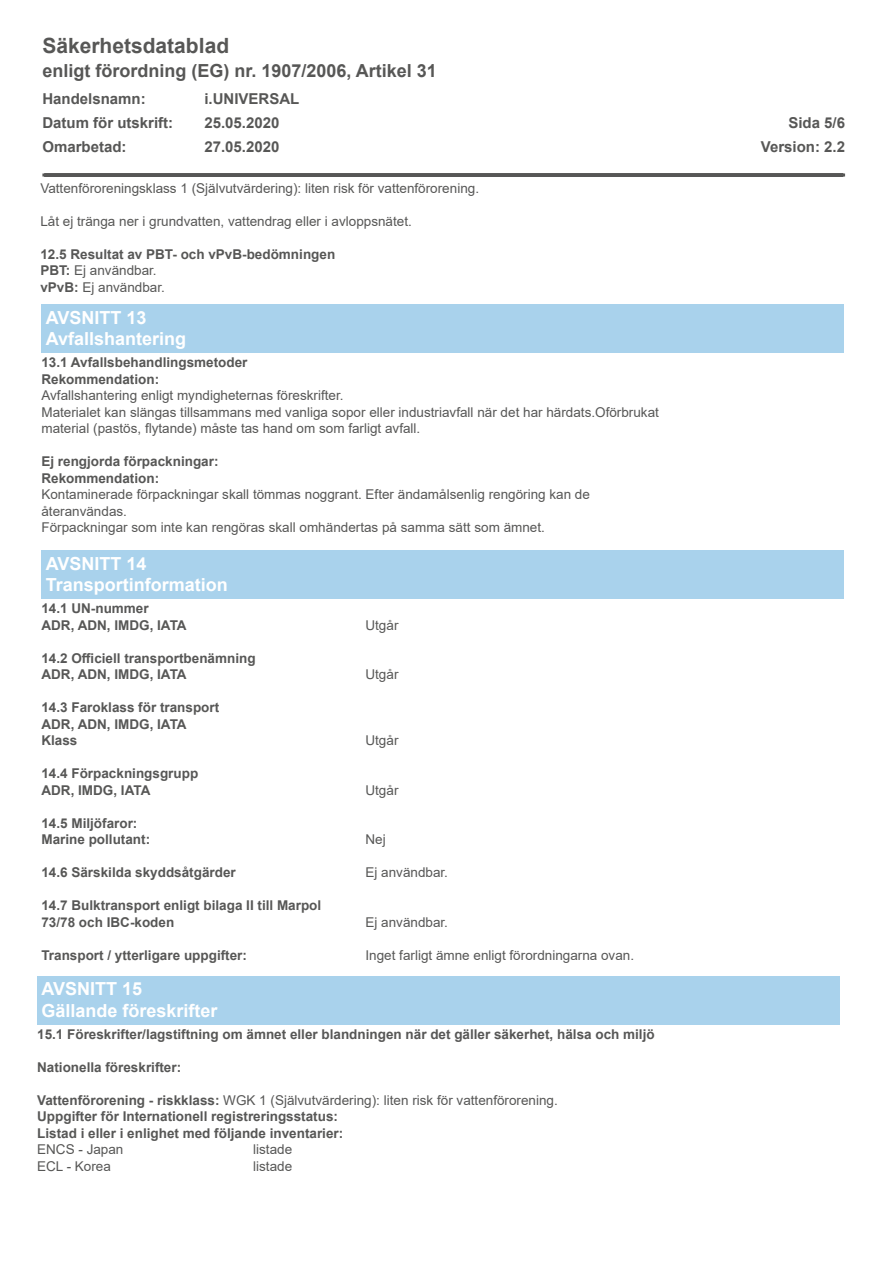
<style>
.page{position:relative;width:893px;height:1263px;background:#fff}
.page>*{position:absolute;margin:0;border:0;box-sizing:border-box;transform-origin:0 0}
.t1{font:700 21px "Arial";color:#575756}
.t2{font:700 18px/21.6px "Arial";color:#fff}
.t3{font:700 18px "Arial";color:#575756}
.t4{font:700 15px "Arial";color:#575756}
.t5{font:700 13.5px/16.5px "Arial";color:#575756}
.t6{font:13.5px/16.5px "Arial";color:#575756}
.s1{font-weight:400}
</style>
<div class="page">
<div style="left:41px;top:304px;width:803px;height:49px;background:#a9d2ec"></div>
<hr style="left:44px;top:173px;width:800px;height:4px;background:#575756">
<div style="left:41px;top:550px;width:803px;height:49px;background:#a9d2ec"></div>
<div style="left:37px;top:976px;width:803px;height:49px;background:#a9d2ec"></div>
<h1 class="t1" style="left:42px;top:31px;width:188px">Säkerhetsdatablad</h1>
<h2 class="t3" style="left:42px;top:58px;width:396px">enligt förordning (EG) nr. 1907/2006, Artikel 31</h2>
<p class="t4" style="left:42px;top:88px;width:105px">Handelsnamn:</p>
<p class="t4" style="left:204px;top:88px;width:97px">i.UNIVERSAL</p>
<p class="t4" style="left:42px;top:112px;width:132px">Datum för utskrift:</p>
<p class="t4" style="left:204px;top:112px;width:77px">25.05.2020</p>
<p class="t4" style="left:788px;top:112px;width:58px">Sida 5/6</p>
<p class="t4" style="left:42px;top:136px;width:86px">Omarbetad:</p>
<p class="t4" style="left:204px;top:136px;width:77px">27.05.2020</p>
<p class="t4" style="left:761px;top:136px;width:86px">Version: 2.2</p>
<p class="t6" style="left:40px;top:180px;width:440px">Vattenföroreningsklass 1 (Självutvärdering): liten risk för vattenförorening.</p>
<p class="t6" style="left:40px;top:213px;width:373px">Låt ej tränga ner i grundvatten, vattendrag eller i avloppsnätet.</p>
<p class="t5" style="left:40px;top:246px;width:296px">12.5 Resultat av PBT- och vPvB-bedömningen<br>PBT: <span class="s1">Ej användbar.<br></span>vPvB: <span class="s1">Ej användbar.</span></p>
<h2 class="t2" style="left:46px;top:307px;width:142px">AVSNITT 13<br>Avfallshantering</h2>
<p class="t5" style="left:41px;top:354px;width:208px">13.1 Avfallsbehandlingsmetoder<br>Rekommendation:</p>
<p class="t6" style="left:41px;top:387px;width:619px">Avfallshantering enligt myndigheternas föreskrifter.<br>Materialet kan slängas tillsammans med vanliga sopor eller industriavfall när det har härdats.Oförbrukat material (pastös, flytande) måste tas hand om som farligt avfall.</p>
<p class="t5" style="left:41px;top:453px;width:179px">Ej rengjorda förpackningar:<br>Rekommendation:</p>
<p class="t6" style="left:41px;top:486px;width:550px">Kontaminerade förpackningar skall tömmas noggrant. Efter ändamålsenlig rengöring kan de återanvändas.<br>Förpackningar som inte kan rengöras skall omhändertas på samma sätt som ämnet.</p>
<h2 class="t2" style="left:46px;top:553px;width:184px">AVSNITT 14<br>Transportinformation</h2>
<p class="t5" style="left:41px;top:600px;width:147px">14.1 UN-nummer<br>ADR, ADN, IMDG, IATA</p>
<p class="t5" style="left:41px;top:650px;width:216px">14.2 Officiell transportbenämning<br>ADR, ADN, IMDG, IATA</p>
<p class="t5" style="left:41px;top:699px;width:179px">14.3 Faroklass för transport<br>ADR, ADN, IMDG, IATA<br>Klass</p>
<p class="t5" style="left:41px;top:765px;width:158px">14.4 Förpackningsgrupp<br>ADR, IMDG, IATA</p>
<p class="t5" style="left:41px;top:815px;width:110px">14.5 Miljöfaror:<br>Marine pollutant:</p>
<p class="t6" style="left:365px;top:617px;width:35px">Utgår</p>
<p class="t6" style="left:365px;top:666px;width:35px">Utgår</p>
<p class="t6" style="left:365px;top:732px;width:35px">Utgår</p>
<p class="t6" style="left:365px;top:782px;width:35px">Utgår</p>
<p class="t6" style="left:365px;top:831px;width:22px">Nej</p>
<p class="t5" style="left:41px;top:864px;width:196px">14.6 Särskilda skyddsåtgärder</p>
<p class="t6" style="left:365px;top:864px;width:84px">Ej användbar.</p>
<p class="t5" style="left:41px;top:897px;width:281px">14.7 Bulktransport enligt bilaga II till Marpol<br>73/78 och IBC-koden</p>
<p class="t6" style="left:365px;top:914px;width:84px">Ej användbar.</p>
<p class="t5" style="left:41px;top:947px;width:207px">Transport / ytterligare uppgifter:</p>
<p class="t6" style="left:365px;top:947px;width:270px">Inget farligt ämne enligt förordningarna ovan.</p>
<h2 class="t2" style="left:41px;top:978px;width:178px">AVSNITT 15<br>Gällande föreskrifter</h2>
<p class="t5" style="left:37px;top:1026px;width:619px">15.1 Föreskrifter/lagstiftning om ämnet eller blandningen när det gäller säkerhet, hälsa och miljö</p>
<p class="t5" style="left:37px;top:1059px;width:146px">Nationella föreskrifter:</p>
<p class="t5" style="left:37px;top:1092px;width:522px">Vattenförorening - riskklass: <span class="s1">WGK 1 (Självutvärdering): liten risk för vattenförorening.<br></span>Uppgifter för Internationell registreringsstatus:<br>Listad i eller i enlighet med följande inventarier:</p>
<p class="t6" style="left:37px;top:1141px;width:88px">ENCS - Japan</p>
<p class="t6" style="left:253px;top:1141px;width:41px">listade</p>
<p class="t6" style="left:37px;top:1158px;width:75px">ECL - Korea</p>
<p class="t6" style="left:253px;top:1158px;width:41px">listade</p>
</div>
